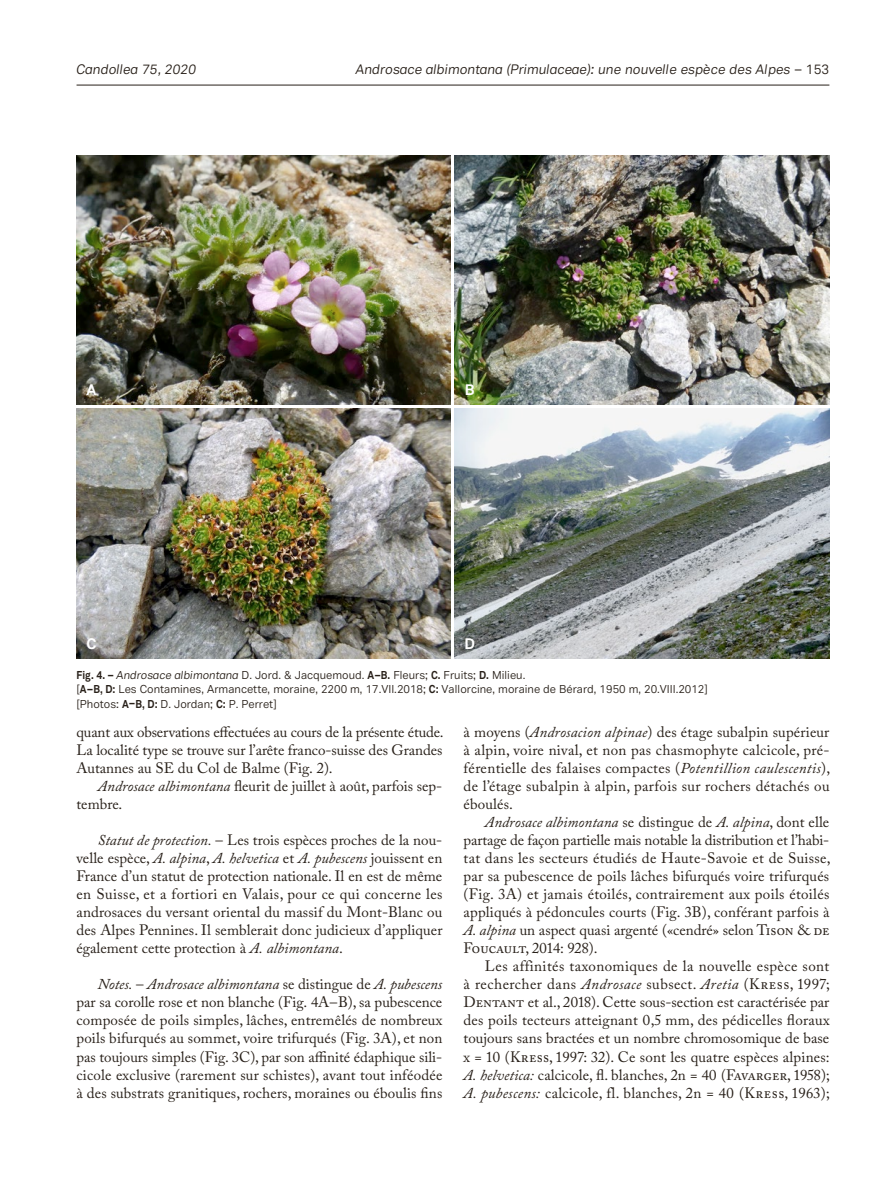
<style>
.page{position:relative;width:893px;height:1191px;background:#fff}
.page>*{position:absolute;margin:0;border:0;box-sizing:border-box;transform-origin:0 0}
.t1{font:15px/18px "Adobe Caslon Pro";letter-spacing:.01em;color:#282019;text-align:justify}
.t2{font:700 15px "Vaud";color:#fff}
.t3{font:italic 13.5px "Vaud";color:#282019}
.t4{font:11.25px/14.2px "Vaud";color:#282019}
.s1{font-style:normal}
.s2{font-weight:700}
.s3{font-style:italic}
</style>
<div class="page">
<hr style="left:77px;top:85px;width:752px;height:1px;background:#282019">
<img style="left:76px;top:155px;width:375px;height:250px">
<img style="left:76px;top:408px;width:375px;height:250px">
<img style="left:455px;top:155px;width:374px;height:250px">
<img style="left:455px;top:408px;width:374px;height:250px">
<p class="t3" style="left:77px;top:61px;width:121px">Candollea 75, 2020</p>
<p class="t3" style="left:356px;top:61px;width:475px">Androsace albimontana (Primulaceae): une nouvelle espèce des Alpes <span class="s1">– 153</span></p>
<p class="t2" style="left:86px;top:381px;width:12px">A</p>
<p class="t2" style="left:86px;top:634px;width:12px">C</p>
<p class="t2" style="left:465px;top:381px;width:11px">B</p>
<p class="t2" style="left:465px;top:634px;width:12px">D</p>
<p class="t4" style="left:76px;top:668px;width:633px"><span class="s2">Fig. 4. –</span> <span class="s3">Androsace albimontana</span> D. Jord. &amp; Jacquemoud. <span class="s2">A–B.</span> Fleurs; <span class="s2">C.</span> Fruits; <span class="s2">D.</span> Milieu.<br>[<span class="s2">A–B, D:</span> Les Contamines, Armancette, moraine, 2200 m, 17.VII.2018; <span class="s2">C:</span> Vallorcine, moraine de Bérard, 1950 m, 20.VIII.2012] [Photos: <span class="s2">A–B, D:</span> D. Jordan; <span class="s2">C:</span> P. Perret]</p>
<p class="t1" style="left:77px;top:723px;width:369px">quant aux observations effectuées au cours de la présente étude.<br>La localité type se trouve sur l’arête franco-suisse des Grandes Autannes au SE du Col de Balme (Fig. 2).</p>
<p class="t1" style="left:77px;top:777px;width:367px;text-indent:21px"><span class="s3">Androsace albimontana</span> fleurit de juillet à août, parfois sep&shy;tembre.</p>
<p class="t1" style="left:77px;top:831px;width:367px;text-indent:21px"><span class="s3">Statut de protection.</span> – Les trois espèces proches de la nou&shy;velle espèce, <span class="s3">A. alpina</span>, <span class="s3">A. helvetica</span> et <span class="s3">A. pubescens</span> jouissent en France d’un statut de protection nationale. Il en est de même en Suisse, et a fortiori en Valais, pour ce qui concerne les androsaces du versant oriental du massif du Mont-Blanc ou des Alpes Pennines. Il semblerait donc judicieux d’appliquer également cette protection à <span class="s3">A. albimontana</span>.</p>
<p class="t1" style="left:77px;top:975px;width:367px;text-indent:21px"><span class="s3">Notes.</span> – <span class="s3">Androsace albimontana</span> se distingue de <span class="s3">A. pubescens </span>par sa corolle rose et non blanche (Fig. 4A–B), sa pubescence composée de poils simples, lâches, entremêlés de nombreux poils bifurqués au sommet, voire trifurqués (Fig. 3A), et non pas toujours simples (Fig. 3C), par son affinité édaphique sili&shy;cicole exclusive (rarement sur schistes), avant tout inféodée à des substrats granitiques, rochers, moraines ou éboulis fins</p>
<p class="t1" style="left:464px;top:723px;width:368px">à moyens (<span class="s3">Androsacion alpinae</span>) des étage subalpin supérieur à alpin, voire nival, et non pas chasmophyte calcicole, pré&shy;férentielle des falaises compactes (<span class="s3">Potentillion caulescentis</span>), de l’étage subalpin à alpin, parfois sur rochers détachés ou éboulés.</p>
<p class="t1" style="left:464px;top:813px;width:368px;text-indent:21px"><span class="s3">Androsace albimontana</span> se distingue de <span class="s3">A. alpina</span>, dont elle partage de façon partielle mais notable la distribution et l’habi&shy;tat dans les secteurs étudiés de Haute-Savoie et de Suisse, par sa pubescence de poils lâches bifurqués voire trifurqués (Fig. 3A) et jamais étoilés, contrairement aux poils étoilés appliqués à pédoncules courts (Fig. 3B), conférant parfois à <span class="s3">A. alpina</span> un aspect quasi argenté («cendré» selon Tison &amp; de Foucault, 2014: 928).</p>
<p class="t1" style="left:464px;top:957px;width:368px;text-indent:21px">Les affinités taxonomiques de la nouvelle espèce sont à rechercher dans <span class="s3">Androsace</span> subsect. <span class="s3">Aretia</span> (Kress, 1997; Dentant et al., 2018). Cette sous-section est caractérisée par des poils tecteurs atteignant 0,5 mm, des pédicelles floraux toujours sans bractées et un nombre chromosomique de base x = 10 (Kress, 1997: 32). Ce sont les quatre espèces alpines:<br><span class="s3">A. helvetica:</span> calcicole, fl. blanches, 2n = 40 (Favarger, 1958); <span class="s3">A. pubescens:</span> calcicole, fl. blanches, 2n = 40 (Kress, 1963);</p>
</div>
